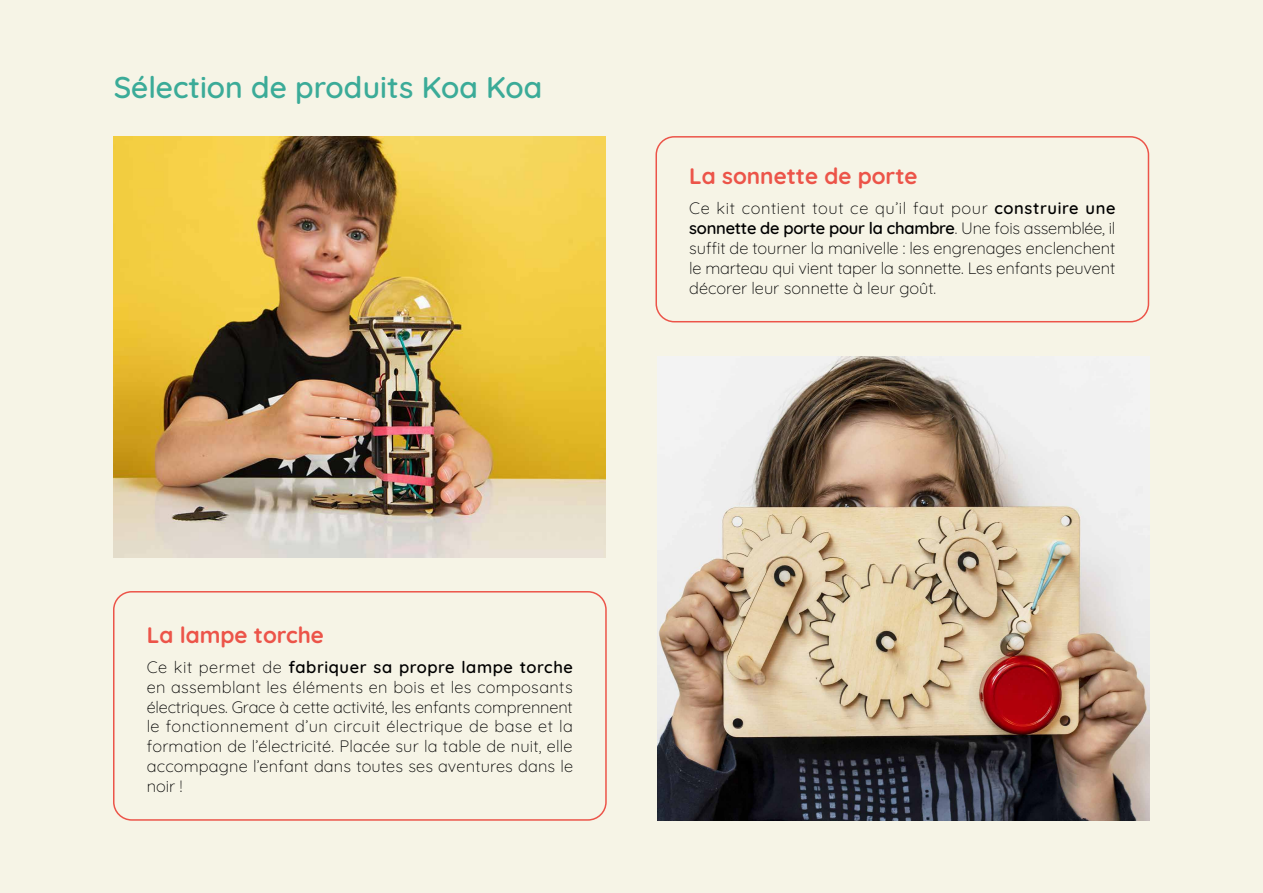
<style>
.page{position:relative;width:1263px;height:893px;background:#f6f4e6}
.page>*{position:absolute;margin:0;border:0;box-sizing:border-box;transform-origin:0 0}
.t1{font:600 30px "Quicksand";color:#3bab98}
.t2{font:700 22.5px "Quicksand";color:#ec5449}
.t3{font:300 16.5px/19.8px "Quicksand";color:#000;text-align:justify}
.s1{font-weight:600}
</style>
<div class="page">
<div style="left:113px;top:591px;width:494px;height:230px;border:2px solid #ec5449;border-radius:18px"></div>
<div style="left:655px;top:136px;width:494px;height:186px;border:2px solid #ec5449;border-radius:18px"></div>
<img style="left:113px;top:136px;width:492px;height:422px">
<img style="left:657px;top:357px;width:492px;height:464px">
<h1 class="t1" style="left:114px;top:64px;width:430px">Sélection de produits Koa Koa</h1>
<h2 class="t2" style="left:689px;top:158px;width:230px">La sonnette de porte</h2>
<p class="t3" style="left:689px;top:197px;width:428px">Ce kit contient tout ce qu’il faut pour <span class="s1">construire une sonnette de porte pour la chambre</span>. Une fois assemblée, il suffit de tourner la manivelle : les engrenages enclenchent le marteau qui vient taper la sonnette. Les enfants peuvent décorer leur sonnette à leur goût.</p>
<h2 class="t2" style="left:147px;top:617px;width:179px">La lampe torche</h2>
<p class="t3" style="left:147px;top:655px;width:428px">Ce kit permet de <span class="s1">fabriquer sa propre lampe torche </span>en assemblant les éléments en bois et les composants électriques. Grace à cette activité, les enfants comprennent le fonctionnement d’un circuit électrique de base et la formation de l’électricité. Placée sur la table de nuit, elle accompagne l’enfant dans toutes ses aventures dans le noir !</p>
</div>
